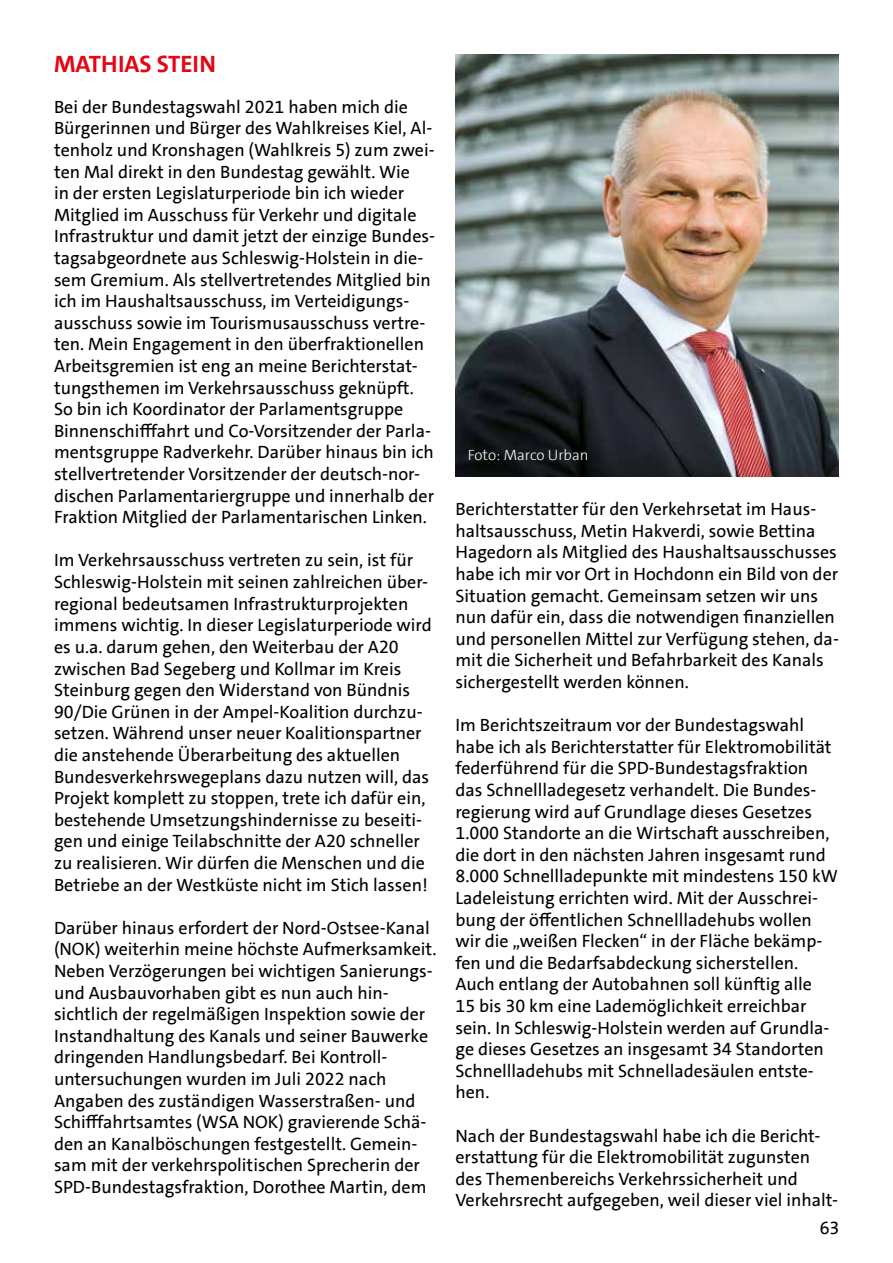
<style>
.page{position:relative;width:893px;height:1263px;background:#fff}
.page>*{position:absolute;margin:0;border:0;box-sizing:border-box;transform-origin:0 0}
.t1{font:700 24px "SPD The Sans";color:#e30613}
.t2{font:18px/21.6px "SPD The Sans";color:#000}
.t3{font:300 15px "SPD The Sans";color:#fff}
</style>
<div class="page">
<img style="left:455px;top:54px;width:384px;height:423px">
<h1 class="t1" style="left:54px;top:48px;width:164px">MATHIAS STEIN</h1>
<p class="t2" style="left:54px;top:96px;width:383px">Bei der Bundestagswahl 2021 haben mich die Bürgerinnen und Bürger des Wahlkreises Kiel, Al&shy;tenholz und Kronshagen (Wahlkreis 5) zum zwei&shy;ten Mal direkt in den Bundestag gewählt. Wie<br>in der ersten Legislaturperiode bin ich wieder Mitglied im Ausschuss für Verkehr und digitale Infrastruktur und damit jetzt der einzige Bundes&shy;tagsabgeordnete aus Schleswig-Holstein in die&shy;sem Gremium. Als stellvertretendes Mitglied bin ich im Haushaltsausschuss, im Verteidigungs&shy;ausschuss sowie im Tourismusausschuss vertre&shy;ten. Mein Engagement in den überfraktionellen Arbeitsgremien ist eng an meine Berichterstat&shy;tungsthemen im Verkehrsausschuss geknüpft.<br>So bin ich Koordinator der Parlamentsgruppe Binnenschifffahrt und Co-Vorsitzender der Parla&shy;mentsgruppe Radverkehr. Darüber hinaus bin ich stellvertretender Vorsitzender der deutsch-nor&shy;dischen Parlamentariergruppe und innerhalb der Fraktion Mitglied der Parlamentarischen Linken.</p>
<p class="t2" style="left:54px;top:550px;width:379px">Im Verkehrsausschuss vertreten zu sein, ist für Schleswig-Holstein mit seinen zahlreichen über&shy;regional bedeutsamen Infrastrukturprojekten immens wichtig. In dieser Legislaturperiode wird es u.a. darum gehen, den Weiterbau der A20 zwischen Bad Segeberg und Kollmar im Kreis Steinburg gegen den Widerstand von Bündnis 90/Die Grünen in der Ampel-Koalition durchzu&shy;setzen. Während unser neuer Koalitionspartner die anstehende Überarbeitung des aktuellen Bundesverkehrswegeplans dazu nutzen will, das Projekt komplett zu stoppen, trete ich dafür ein, bestehende Umsetzungshindernisse zu beseiti&shy;gen und einige Teilabschnitte der A20 schneller zu realisieren. Wir dürfen die Menschen und die Betriebe an der Westküste nicht im Stich lassen!</p>
<p class="t2" style="left:54px;top:917px;width:384px">Darüber hinaus erfordert der Nord-Ostsee-Kanal (NOK) weiterhin meine höchste Aufmerksamkeit.<br>Neben Verzögerungen bei wichtigen Sanierungs&shy;und Ausbauvorhaben gibt es nun auch hin&shy;sichtlich der regelmäßigen Inspektion sowie der Instandhaltung des Kanals und seiner Bauwerke dringenden Handlungsbedarf. Bei Kontroll&shy;untersuchungen wurden im Juli 2022 nach Angaben des zuständigen Wasserstraßen- und Schifffahrtsamtes (WSA NOK) gravierende Schä&shy;den an Kanalböschungen festgestellt. Gemein&shy;sam mit der verkehrspolitischen Sprecherin der SPD-Bundestagsfraktion, Dorothee Martin, dem</p>
<p class="t3" style="left:468px;top:445px;width:122px">Foto: Marco Urban</p>
<p class="t2" style="left:455px;top:498px;width:385px">Berichterstatter für den Verkehrsetat im Haus&shy;haltsausschuss, Metin Hakverdi, sowie Bettina Hagedorn als Mitglied des Haushaltsausschusses habe ich mir vor Ort in Hochdonn ein Bild von der Situation gemacht. Gemeinsam setzen wir uns nun dafür ein, dass die notwendigen finanziellen und personellen Mittel zur Verfügung stehen, da&shy;mit die Sicherheit und Befahrbarkeit des Kanals sichergestellt werden können.</p>
<p class="t2" style="left:455px;top:714px;width:384px">Im Berichtszeitraum vor der Bundestagswahl habe ich als Berichterstatter für Elektromobilität federführend für die SPD-Bundestagsfraktion das Schnellladegesetz verhandelt. Die Bundes&shy;regierung wird auf Grundlage dieses Gesetzes 1.000 Standorte an die Wirtschaft ausschreiben, die dort in den nächsten Jahren insgesamt rund 8.000 Schnellladepunkte mit mindestens 150 kW Ladeleistung errichten wird. Mit der Ausschrei&shy;bung der öffentlichen Schnellladehubs wollen wir die „weißen Flecken“ in der Fläche bekämp&shy;fen und die Bedarfsabdeckung sicherstellen.<br>Auch entlang der Autobahnen soll künftig alle<br>15 bis 30 km eine Lademöglichkeit erreichbar sein. In Schleswig-Holstein werden auf Grundla&shy;ge dieses Gesetzes an insgesamt 34 Standorten Schnellladehubs mit Schnelladesäulen entste&shy;hen.</p>
<p class="t2" style="left:455px;top:1125px;width:384px">Nach der Bundestagswahl habe ich die Bericht&shy;erstattung für die Elektromobilität zugunsten des Themenbereichs Verkehrssicherheit und Verkehrsrecht aufgegeben, weil dieser viel inhalt-</p>
<p class="t2" style="left:820px;top:1217px;width:21px">63</p>
</div>
